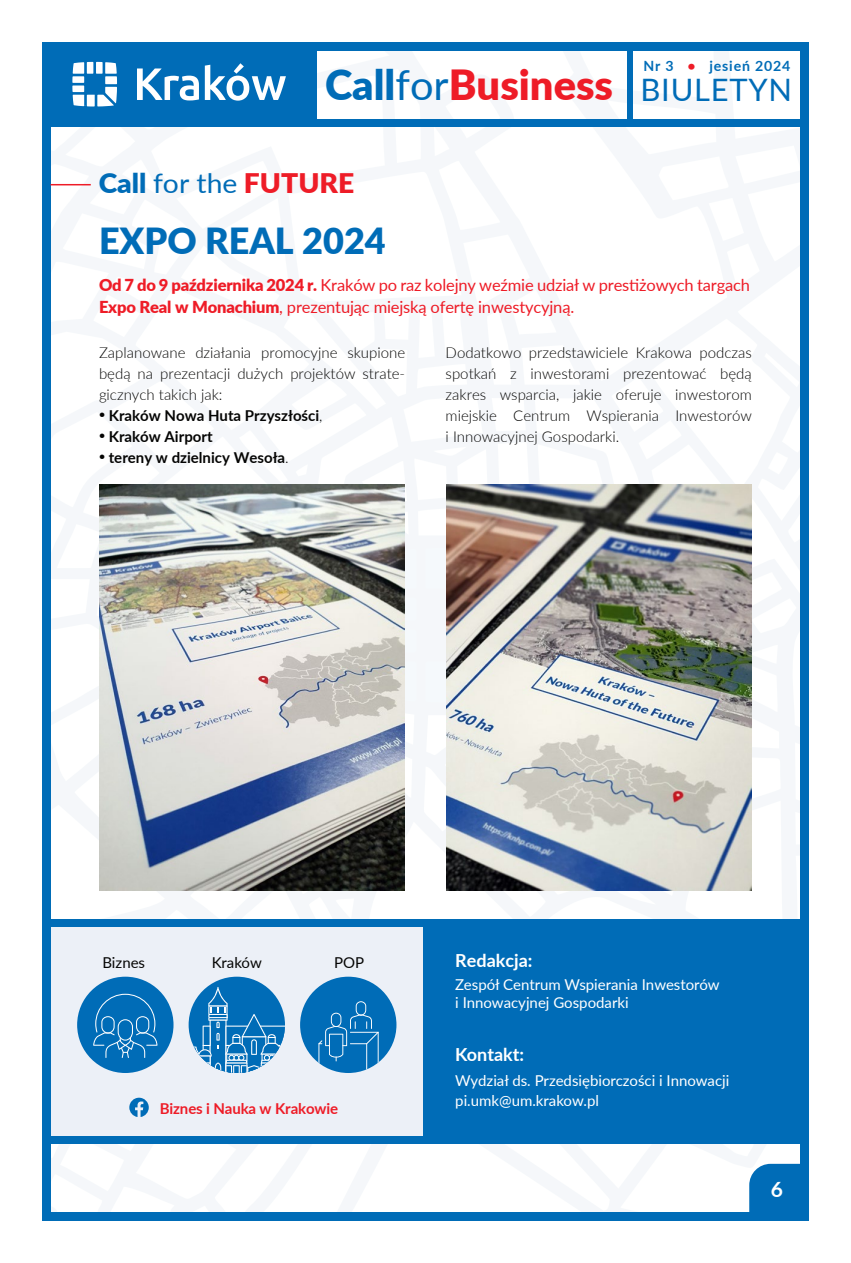
<style>
.page{position:relative;width:851px;height:1263px;background:#fff}
.page>*{position:absolute;margin:0;border:0;box-sizing:border-box;transform-origin:0 0}
.t1{font:900 41.55px "Lato";color:#ee1c27}
.t2{font:900 36px "Lato";color:#006cb7}
.t3{font:27px "Lato";color:#006cb7;scale:1.05 1}
.t4{font:700 21px "Lato";color:#fff}
.t5{font:700 18px "Lato";color:#fff}
.t6{font:16.5px/22.5px "Lato";letter-spacing:-.01em;color:#ee1c27}
.t7{font:300 15px/21px "Lato";color:#050504;text-align:justify}
.t8{font:15px/18px "Lato";color:#fff}
.t9{font:700 15px "Lato";color:#050504}
.t10{font:700 15px "Lato";letter-spacing:-.01em;color:#ee1c27}
.t11{font:15px "Lato";color:#050504}
.t12{font:700 14.1px "Lato";letter-spacing:.06em;color:#006cb7}
.s1{color:#ee1c27}
.s2{color:#006cb7}
.s3{font-weight:400;color:#006cb7}
.s4{font-weight:400;font-size:30.9px;color:#006cb7}
.s5{font-weight:900}
.s6{font-weight:900;color:#ee1c27}
.s7{font-weight:300}
</style>
<div class="page">
<svg style="left:404px;top:661px;width:1px;height:40px"></svg>
<svg style="left:446px;top:661px;width:1px;height:41px"></svg>
<svg style="left:446px;top:548px;width:1px;height:41px"></svg>
<svg style="left:404px;top:630px;width:1px;height:22px"></svg>
<svg style="left:404px;top:598px;width:1px;height:23px"></svg>
<svg style="left:404px;top:549px;width:1px;height:40px"></svg>
<div style="left:42px;top:42px;width:274px;height:84px;background:#006cb7"></div>
<svg style="left:72px;top:62px;width:45px;height:45px"></svg>
<svg style="left:137px;top:63px;width:149px;height:38px"></svg>
<div style="left:42px;top:42px;width:766px;height:9px;background:#006cb7"></div>
<div style="left:42px;top:42px;width:9px;height:1179px;background:#006cb7"></div>
<div style="left:800px;top:42px;width:8px;height:1179px;background:#006cb7"></div>
<div style="left:42px;top:1212px;width:766px;height:9px;background:#006cb7"></div>
<div style="left:425px;top:926px;width:380px;height:212px;background:#006cb7"></div>
<div style="left:51px;top:923px;width:372px;height:213px;background:#ecf0f7"></div>
<div style="left:43px;top:919px;width:764px;height:7px;background:#006cb7"></div>
<div style="left:43px;top:1136px;width:764px;height:8px;background:#006cb7"></div>
<div style="left:423px;top:923px;width:6px;height:218px;background:#006cb7"></div>
<div style="left:300px;top:977px;width:96px;height:96px;background:#006cb7;border-radius:50%"></div>
<hr style="left:366px;top:1043px;width:1px;height:30px;background:#fff">
<hr style="left:377px;top:1032px;width:1px;height:41px;background:#fff">
<hr style="left:318px;top:1043px;width:1px;height:30px;background:#fff">
<svg style="left:318px;top:1001px;width:60px;height:60px"></svg>
<div style="left:188px;top:977px;width:97px;height:96px;background:#006cb7;border-radius:50%"></div>
<svg style="left:189px;top:987px;width:96px;height:86px"></svg>
<div style="left:77px;top:977px;width:96px;height:96px;background:#006cb7;border-radius:50%"></div>
<svg style="left:93px;top:994px;width:64px;height:64px"></svg>
<svg style="left:129px;top:1098px;width:20px;height:19px"></svg>
<div style="left:749px;top:1164px;width:51px;height:48px;background:#006cb7"></div>
<div style="left:627px;top:43px;width:5px;height:80px;background:#006cb7"></div>
<div style="left:42px;top:119px;width:764px;height:7px;background:#006cb7"></div>
<hr style="left:51px;top:184px;width:40px;height:1px;background:#ee1c27">
<img style="left:99px;top:484px;width:305px;height:407px">
<img style="left:447px;top:484px;width:304px;height:407px">
<p class="t12" style="left:643px;top:55px;width:148px">Nr 3 <span class="s1">•</span> jesień 2024</p>
<h1 class="t1" style="left:325px;top:54px;width:468px"><span class="s2">Call</span><span class="s3">for</span>Business <span class="s4">BIULETYN</span></h1>
<h3 class="t3" style="left:99px;top:164px;width:245px"><span class="s5">Call</span> for the <span class="s6">FUTURE</span></h3>
<h2 class="t2" style="left:99px;top:214px;width:288px">EXPO REAL 2024</h2>
<p class="t6" style="left:99px;top:273px;width:652px"><span class="s5">Od 7 do 9 października 2024 r.</span> Kraków po raz kolejny weźmie udział w prestiżowych targach<br><span class="s5">Expo Real w Monachium</span>, prezentując miejską ofertę inwestycyjną.</p>
<p class="t7" style="left:99px;top:341px;width:308px">Zaplanowane działania promocyjne skupione będą na prezentacji dużych projektów strate&shy;gicznych takich jak:</p>
<p class="t9" style="left:99px;top:404px;width:225px"><sup>•</sup> Kraków Nowa Huta Przyszłości<span class="s7">,</span></p>
<p class="t9" style="left:99px;top:425px;width:115px"><sup>•</sup> Kraków Airport</p>
<p class="t9" style="left:99px;top:446px;width:191px"><sup>•</sup> tereny w dzielnicy Wesoła<span class="s7">.</span></p>
<p class="t7" style="left:445px;top:341px;width:308px">Dodatkowo przedstawiciele Krakowa podczas spotkań z inwestorami prezentować będą zakres wsparcia, jakie oferuje inwestorom miejskie Centrum Wspierania Inwestorów i Innowacyjnej Gospodarki.</p>
<p class="t11" style="left:102px;top:952px;width:44px">Biznes</p>
<p class="t11" style="left:212px;top:952px;width:52px">Kraków</p>
<p class="t11" style="left:334px;top:952px;width:31px">POP</p>
<p class="t10" style="left:160px;top:1097px;width:180px">Biznes i Nauka w Krakowie</p>
<p class="t5" style="left:455px;top:948px;width:79px">Redakcja:</p>
<p class="t8" style="left:455px;top:975px;width:266px">Zespół Centrum Wspierania Inwestorów i Innowacyjnej Gospodarki</p>
<p class="t5" style="left:455px;top:1041px;width:70px">Kontakt:</p>
<p class="t8" style="left:455px;top:1070px;width:275px;line-height:19.5px">Wydział ds. Przedsiębiorczości i Innowacji pi.umk@um.krakow.pl</p>
<h3 class="t4" style="left:770px;top:1174px;width:14px">6</h3>
</div>
